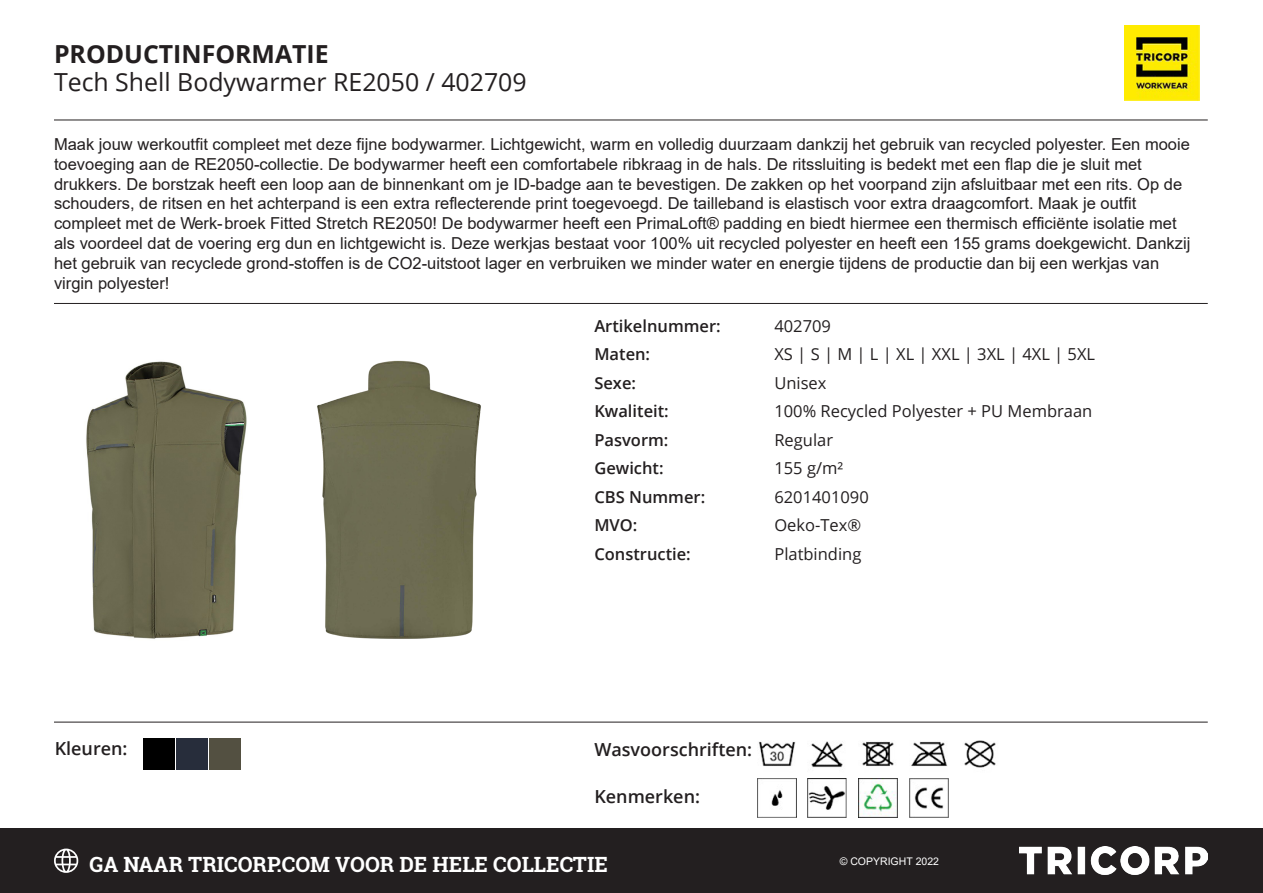
<style>
.page{position:relative;width:1263px;height:893px;background:#fff}
.page>*{position:absolute;margin:0;border:0;box-sizing:border-box;transform-origin:0 0}
.t1{font:24.9px "Open Sans";color:#231f20}
.t2{font:700 24.9px "Open Sans";color:#231f20}
.t3{font:700 21px "Roboto Slab";color:#fff}
.t4{font:600 18px "Open Sans";color:#231f20}
.t5{font:16.5px/19.8px "Arial";color:#231f20}
.Kenmerk{font:16.5px "Open Sans";color:#231f20}
.Kenmerk-2{font:600 16.5px "Open Sans";color:#231f20}
.t6{font:10.5px "Arial";color:#fff}
</style>
<div class="page">
<img style="left:1124px;top:26px;width:75px;height:74px">
<img style="left:86px;top:361px;width:161px;height:278px">
<img style="left:862px;top:741px;width:32px;height:25px">
<img style="left:758px;top:741px;width:38px;height:25px">
<img style="left:811px;top:741px;width:32px;height:27px">
<img style="left:964px;top:740px;width:32px;height:28px">
<img style="left:911px;top:741px;width:37px;height:25px">
<img style="left:859px;top:778px;width:39px;height:39px">
<img style="left:757px;top:778px;width:39px;height:39px">
<img style="left:808px;top:778px;width:39px;height:39px">
<img style="left:909px;top:778px;width:39px;height:39px">
<img style="left:143px;top:738px;width:31px;height:31px">
<img style="left:176px;top:738px;width:31px;height:31px">
<img style="left:209px;top:738px;width:31px;height:31px">
<hr style="left:54px;top:120px;width:1154px;height:1px;background:#231f20">
<hr style="left:54px;top:303px;width:1154px;height:1px;background:#231f20">
<hr style="left:54px;top:722px;width:1154px;height:1px;background:#231f20">
<div style="left:0;top:828px;width:1263px;height:65px;background:#231f20"></div>
<svg style="left:54px;top:849px;width:24px;height:24px"></svg>
<img style="left:1020px;top:847px;width:188px;height:28px">
<img style="left:317px;top:360px;width:164px;height:279px">
<p class="t2" style="left:54px;top:36px;width:276px">PRODUCTINFORMATIE</p>
<p class="t1" style="left:54px;top:65px;width:474px">Tech Shell Bodywarmer RE2050 / 402709</p>
<p class="t5" style="left:54px;top:134px;width:1138px">Maak jouw werkoutfit compleet met deze fijne bodywarmer. Lichtgewicht, warm en volledig duurzaam dankzij het gebruik van recycled polyester. Een mooie toevoeging aan de RE2050-collectie. De bodywarmer heeft een comfortabele ribkraag in de hals. De ritssluiting is bedekt met een flap die je sluit met drukkers. De borstzak heeft een loop aan de binnenkant om je ID-badge aan te bevestigen. De zakken op het voorpand zijn afsluitbaar met een rits. Op de schouders, de ritsen en het achterpand is een extra reflecterende print toegevoegd. De tailleband is elastisch voor extra draagcomfort. Maak je outfit compleet met de Werk-broek Fitted Stretch RE2050! De bodywarmer heeft een PrimaLoft® padding en biedt hiermee een thermisch efficiënte isolatie met als voordeel dat de voering erg dun en lichtgewicht is. Deze werkjas bestaat voor 100% uit recycled polyester en heeft een 155 grams doekgewicht. Dankzij het gebruik van recyclede grond-stoffen is de CO2-uitstoot lager en verbruiken we minder water en energie tijdens de productie dan bij een werkjas van virgin polyester!</p>
<p class="Kenmerk-2" style="left:594px;top:314px;width:128px">Artikelnummer:</p>
<p class="Kenmerk" style="left:774px;top:314px;width:58px">402709</p>
<p class="Kenmerk-2" style="left:594px;top:343px;width:57px">Maten:</p>
<p class="Kenmerk" style="left:774px;top:343px;width:322px">XS | S | M | L | XL | XXL | 3XL | 4XL | 5XL</p>
<p class="Kenmerk-2" style="left:594px;top:371px;width:43px">Sexe:</p>
<p class="Kenmerk" style="left:774px;top:371px;width:54px">Unisex</p>
<p class="Kenmerk-2" style="left:594px;top:400px;width:76px">Kwaliteit:</p>
<p class="Kenmerk" style="left:774px;top:400px;width:319px">100% Recycled Polyester + PU Membraan</p>
<p class="Kenmerk-2" style="left:594px;top:428px;width:76px">Pasvorm:</p>
<p class="Kenmerk" style="left:774px;top:428px;width:60px">Regular</p>
<p class="Kenmerk-2" style="left:594px;top:457px;width:71px">Gewicht:</p>
<p class="Kenmerk" style="left:774px;top:457px;width:70px">155 g/m²</p>
<p class="Kenmerk-2" style="left:594px;top:485px;width:112px">CBS Nummer:</p>
<p class="Kenmerk" style="left:774px;top:485px;width:96px">6201401090</p>
<p class="Kenmerk-2" style="left:594px;top:514px;width:45px">MVO:</p>
<p class="Kenmerk" style="left:774px;top:514px;width:88px">Oeko-Tex®</p>
<p class="Kenmerk-2" style="left:594px;top:542px;width:98px">Constructie:</p>
<p class="Kenmerk" style="left:774px;top:542px;width:88px">Platbinding</p>
<p class="t4" style="left:55px;top:736px;width:74px">Kleuren:</p>
<p class="t4" style="left:594px;top:737px;width:159px">Wasvoorschriften:</p>
<p class="t4" style="left:594px;top:784px;width:107px">Kenmerken:</p>
<p class="t3" style="left:90px;top:850px;width:520px">GA NAAR TRICORP.COM VOOR DE HELE COLLECTIE</p>
<p class="t6" style="left:840px;top:854px;width:101px">© COPYRIGHT 2022</p>
</div>
